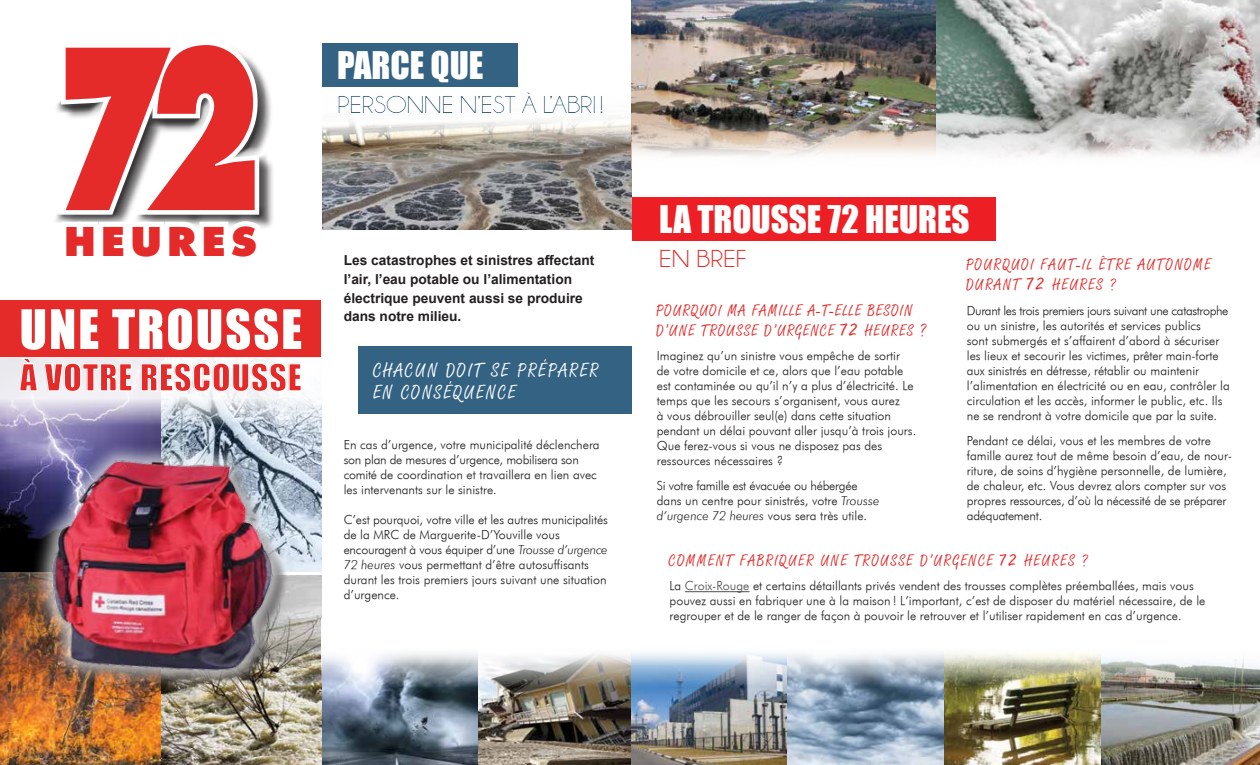
<style>
.page{position:relative;width:1260px;height:765px;background:#fff}
.page>*{position:absolute;margin:0;border:0;box-sizing:border-box;transform-origin:0 0}
.t1{font:800 215.5px "Futura";color:#e52a2a;scale:.67 1}
.t2{font:50.25px "Impact";letter-spacing:.04em;color:#fff}
.t3{font:800 38.75px "Futura";letter-spacing:.135em;color:#e52a2a}
.t4{font:35px "Impact";color:#fff}
.t5{font:34.25px "Impact";letter-spacing:.02em;color:#e52a2a}
.t6{font:24.75px "Champagne&Limousines";letter-spacing:-.02em;color:#346283;scale:1.11 1}
.t7{font:24.75px "Champagne&Limousines";color:#e42928;scale:1.11 1}
.t8{font:italic 21.25px/22.5px "Freestyle Script";letter-spacing:.06em;color:#fff}
.t9{font:italic 17.5px/20px "Freestyle Script";letter-spacing:.06em;color:#e42928}
.t10{font:italic 17.5px/20px "Freestyle Script";letter-spacing:.04em;color:#e42928}
.t11{font:700 13.75px/18.8px "Arial";color:#231f20}
.t12{font:italic 12.5px/15px "Futura";color:#231f20}
.s1{font-weight:300}
.s2{font-size:25px}
.s3{font-size:18.75px}
.s4{font-size:23.75px}
.s5{color:#4d4d4f}
</style>
<div class="page">
<img style="left:321px;top:687px;width:620px;height:78px">
<img style="left:322px;top:145px;width:310px;height:84px">
<div style="left:358px;top:346px;width:274px;height:68px;background:#346283"></div>
<svg style="left:55px;top:50px;width:213px;height:178px"></svg>
<img style="left:161px;top:693px;width:160px;height:72px">
<img style="left:161px;top:425px;width:160px;height:12px">
<img style="left:1px;top:425px;width:160px;height:340px">
<div style="left:1px;top:300px;width:320px;height:57px;background:#e52a2a"></div>
<svg style="left:0;top:357px;width:322px;height:68px"></svg>
<svg style="left:18px;top:357px;width:115px;height:42px"></svg>
<svg style="left:140px;top:362px;width:162px;height:31px"></svg>
<img style="left:25px;top:431px;width:276px;height:270px">
<img style="left:0;top:437px;width:323px;height:256px">
<svg style="left:322px;top:86px;width:310px;height:59px"></svg>
<div style="left:328px;top:90px;width:287px;height:34px;background:#fdfdfd"></div>
<div style="left:322px;top:44px;width:196px;height:43px;background:#346283"></div>
<img style="left:941px;top:687px;width:319px;height:78px">
<img style="left:632px;top:0;width:305px;height:118px">
<img style="left:937px;top:0;width:323px;height:118px">
<img style="left:632px;top:118px;width:628px;height:27px">
<svg style="left:632px;top:145px;width:628px;height:12px"></svg>
<div style="left:632px;top:197px;width:363px;height:44px;background:#ed1f24"></div>
<img style="left:321px;top:665px;width:939px;height:22px">
<svg style="left:321px;top:618px;width:923px;height:47px"></svg>
<hr style="left:685px;top:591px;width:64px;height:1px;background:#4d4d4f">
<h1 class="t1" style="left:53px;top:-7px;width:315px">72</h1>
<h3 class="t3" style="left:64px;top:216px;width:194px">HEURES</h3>
<h2 class="t2" style="left:20px;top:290px;width:284px">UNE TROUSSE</h2>
<h3 class="t5" style="left:20px;top:351px;width:284px">À VOTRE RESCOUSSE</h3>
<h3 class="t4" style="left:337px;top:39px;width:148px">PARCE QUE</h3>
<h3 class="t6" style="left:337px;top:90px;width:241px">PERSONNE N’EST À L’ABRI !</h3>
<p class="t11" style="left:344px;top:251px;width:252px">Les catastrophes et sinistres affectant l’air, l’eau potable ou l’alimentation électrique peuvent aussi se produire dans notre milieu.</p>
<h3 class="t8" style="left:374px;top:360px;width:227px">CHACUN DOIT SE PRÉPARER<br>EN CONSÉQUENCE</h3>
<p class="t12" style="left:344px;top:437px;width:258px">En cas d’urgence, votre municipalité déclenchera son plan de mesures d’urgence, mobilisera son comité de coordination et travaillera en lien avec les intervenants sur le sinistre.</p>
<p class="t12" style="left:344px;top:512px;width:266px">C’est pourquoi, votre ville et les autres municipalités de la MRC de Marguerite-D’Youville vous encouragent à vous équiper d’une <span class="s1">Trousse d’urgence 72 heures</span> vous permettant d’être autosuffisants durant les trois premiers jours suivant une situation d’urgence.</p>
<h3 class="t4" style="left:659px;top:192px;width:312px">LA TROUSSE 72 HEURES</h3>
<h3 class="t7" style="left:659px;top:244px;width:80px">EN BREF</h3>
<h3 class="t10" style="left:657px;top:301px;width:272px">POURQUOI MA FAMILLE A-T-ELLE BESOIN<br>D’UNE TROUSSE D’URGENCE <span class="s2">72</span>HEURES <span class="s3">?</span></h3>
<p class="t12" style="left:657px;top:348px;width:261px">Imaginez qu’un sinistre vous empêche de sortir<br>de votre domicile et ce, alors que l’eau potable est contaminée ou qu’il n’y a plus d’électricité. Le temps que les secours s’organisent, vous aurez<br>à vous débrouiller seul(e) dans cette situation pendant un délai pouvant aller jusqu’à trois jours.<br>Que ferez-vous si vous ne disposez pas des ressources nécessaires ?</p>
<p class="t12" style="left:657px;top:478px;width:224px">Si votre famille est évacuée ou hébergée dans un centre pour sinistrés, votre <span class="s1">Trousse d’urgence 72 heures</span> vous sera très utile.</p>
<h3 class="t9" style="left:967px;top:255px;width:247px">POURQUOI FAUT-ILÊTRE AUTONOME<br>DURANT <span class="s2">72</span>HEURES ?</h3>
<p class="t12" style="left:967px;top:303px;width:264px">Durant les trois premiers jours suivant une catastrophe ou un sinistre, les autorités et services publics<br>sont submergés et s’affairent d’abord à sécuriser les lieux et secourir les victimes, prêter main-forte aux sinistrés en détresse, rétablir ou maintenir l’alimentation en électricité ou en eau, contrôler la circulation et les accès, informer le public, etc. Ils ne se rendront à votre domicile que par la suite.</p>
<p class="t12" style="left:967px;top:433px;width:267px">Pendant ce délai, vous et les membres de votre famille aurez tout de même besoin d’eau, de nour&shy;riture, de soins d’hygiène personnelle, de lumière, de chaleur, etc. Vous devrez alors compter sur vos propres ressources, d’où la nécessité de se préparer adéquatement.</p>
<h3 class="t9" style="left:670px;top:551px;width:276px">COMMENT FABRIQUER UNE TROUSSE D’URGENCE</h3>
<h3 class="t9" style="left:1001px;top:551px;width:35px"><span class="s4">72</span>HEURES</h3>
<h3 class="t9" style="left:1083px;top:551px;width:8px">?</h3>
<p class="t12" style="left:670px;top:578px;width:537px">La <span class="s5">Croix-Rouge</span> et certains détaillants privés vendent des trousses complètes préemballées, mais vous pouvez aussi en fabriquer une à la maison ! L’important, c’est de disposer du matériel nécessaire, de le regrouper et de le ranger de façon à pouvoir le retrouver et l’utiliser rapidement en cas d’urgence.</p>
</div>
